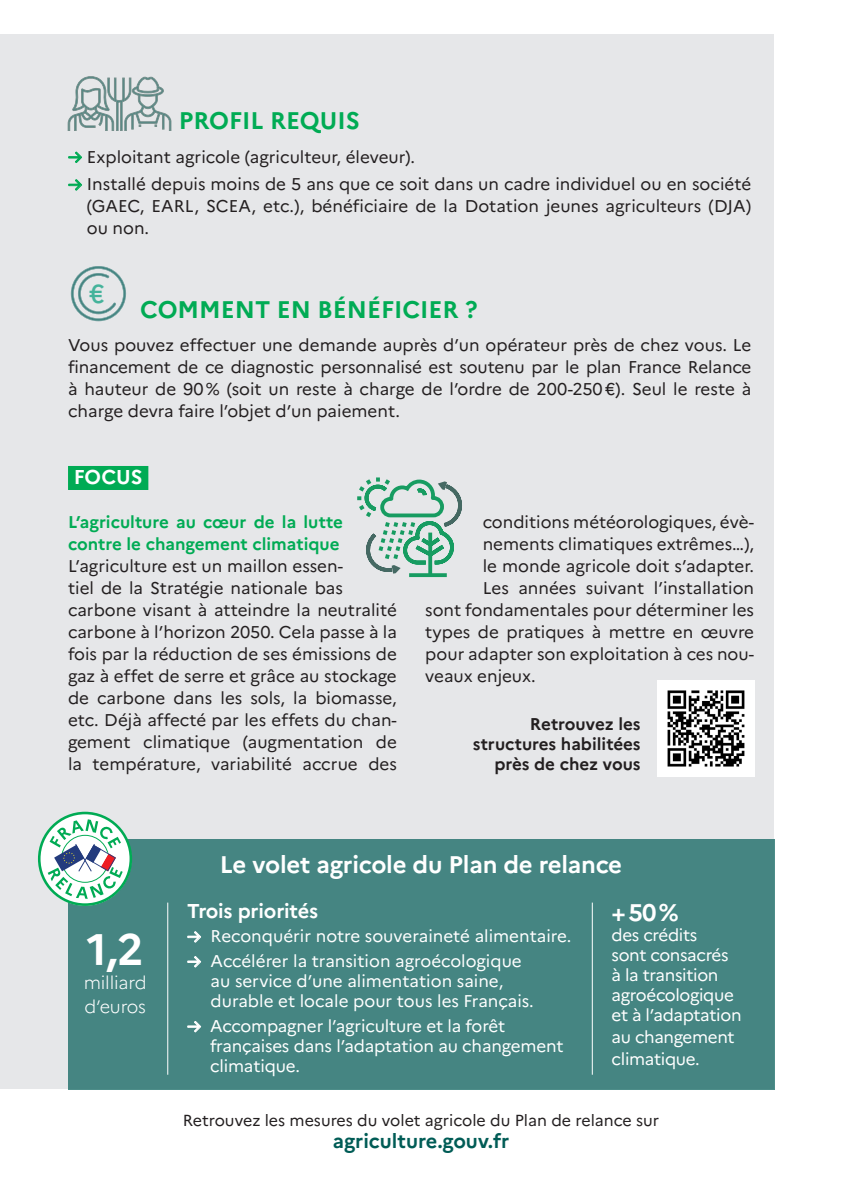
<style>
.page{position:relative;width:842px;height:1191px;background:#fff}
.page>*{position:absolute;margin:0;border:0;box-sizing:border-box;transform-origin:0 0}
.t1{font:700 44px "Marianne";color:#fff}
.t2{font:500 26px "Marianne";color:#009d7a}
.t3{font:700 24px "Marianne";letter-spacing:-.01em;color:#fff}
.t4{font:700 24px "Marianne";color:#00ab54}
.t5{font:700 20px "Marianne";color:#005c56}
.t6{font:700 20px "Marianne";letter-spacing:-.01em;color:#fff}
.t7{font:300 18px/24px "Marianne";letter-spacing:-.01em;color:#fff}
.t8{font:17px/22px "Marianne";color:#231f20;text-align:justify}
.t9{font:17px/20px "Marianne";letter-spacing:-.01em;color:#fff}
.t10{font:700 17px/22px "Marianne";color:#00ab54}
.t11{font:700 17px/20px "Marianne";color:#231f20;text-align:right}
.t12{font:16px "Marianne";color:#231f20}
.s1{font-size:18px;color:#00ab54}
.s2{font-size:18px}
</style>
<div class="page">
<div style="left:0;top:34px;width:774px;height:1055px;background:#e6e7e9"></div>
<div style="left:68px;top:466px;width:80px;height:24px;background:#00ab54"></div>
<svg style="left:357px;top:477px;width:105px;height:101px"></svg>
<svg style="left:68px;top:76px;width:103px;height:55px"></svg>
<svg style="left:71px;top:266px;width:55px;height:55px"></svg>
<div style="left:68px;top:839px;width:706px;height:250px;background:#458582"></div>
<hr style="left:167px;top:902px;width:1px;height:172px;background:#fff">
<hr style="left:592px;top:902px;width:1px;height:172px;background:#fff">
<img style="left:658px;top:680px;width:96px;height:97px">
<svg style="left:38px;top:811px;width:94px;height:95px"></svg>
<p class="t4" style="left:179px;top:102px;width:182px">PROFIL REQUIS</p>
<p class="t8" style="left:68px;top:144px;width:349px"><span class="s1">→</span> Exploitant agricole (agriculteur, éleveur).</p>
<p class="t8" style="left:87px;top:172px;width:666px;text-indent:-19px"><span class="s1">→</span> Installé depuis moins de 5 ans que ce soit dans un cadre individuel ou en société (GAEC, EARL, SCEA, etc.), bénéficiaire de la Dotation jeunes agriculteurs (DJA) ou non.</p>
<h2 class="t2" style="left:89px;top:277px;width:17px">€</h2>
<p class="t4" style="left:140px;top:290px;width:339px">COMMENT EN BÉNÉFICIER ?</p>
<p class="t8" style="left:68px;top:332px;width:685px">Vous pouvez effectuer une demande auprès d’un opérateur près de chez vous. Le financement de ce diagnostic personnalisé est soutenu par le plan France Relance à hauteur de 90 % (soit un reste à charge de l’ordre de 200-250 €). Seul le reste à charge devra faire l’objet d’un paiement.</p>
<p class="t6" style="left:74px;top:462px;width:70px">FOCUS</p>
<p class="t10" style="left:68px;top:510px;width:276px">L’agriculture au cœur de la lutte contre le changement climatique</p>
<p class="t8" style="left:68px;top:554px;width:330px;text-align:left">L’agriculture est un maillon essen-<br>tiel de la Stratégie nationale bas carbone visant à atteindre la neutralité carbone à l’horizon 2050. Cela passe à la fois par la réduction de ses émissions de gaz à effet de serre et grâce au stockage de carbone dans les sols, la biomasse, etc. Déjà affecté par les effets du chan&shy;gement climatique (augmentation de la température, variabilité accrue des</p>
<p class="t8" style="left:483px;top:510px;width:273px">conditions météorologiques, évè-</p>
<p class="t8" style="left:483px;top:532px;width:273px">nements climatiques extrêmes…),</p>
<p class="t8" style="left:483px;top:554px;width:273px">le monde agricole doit s’adapter.</p>
<p class="t8" style="left:483px;top:576px;width:273px">Les années suivant l’installation</p>
<p class="t8" style="left:425px;top:598px;width:330px">sont fondamentales pour déterminer les</p>
<p class="t8" style="left:425px;top:620px;width:330px">types de pratiques à mettre en œuvre</p>
<p class="t8" style="left:425px;top:642px;width:330px">pour adapter son exploitation à ces nou-</p>
<p class="t8" style="left:425px;top:664px;width:112px">veaux enjeux.</p>
<p class="t11" style="left:473px;top:712px;width:169px">Retrouvez les structures habilitées près de chez vous</p>
<p class="t1" style="left:87px;top:915px;width:58px">1,2</p>
<p class="t7" style="left:84px;top:971px;width:64px">milliard d’euros</p>
<p class="t3" style="left:220px;top:846px;width:404px">Le volet agricole du Plan de relance</p>
<p class="t6" style="left:187px;top:895px;width:133px">Trois priorités</p>
<p class="t9" style="left:187px;top:925px;width:386px"><span class="s2">→</span> Reconquérir notre souveraineté alimentaire.</p>
<p class="t9" style="left:211px;top:950px;width:325px;text-indent:-23px"><span class="s2">→</span> Accélérer la transition agroécologique au service d’une alimentation saine, durable et locale pour tous les Français.</p>
<p class="t9" style="left:210px;top:1014px;width:355px;text-indent:-23px"><span class="s2">→</span> Accompagner l’agriculture et la forêt françaises dans l’adaptation au changement climatique.</p>
<p class="t3" style="left:612px;top:893px;width:69px">+ 50 %</p>
<p class="t9" style="left:612px;top:923px;width:131px">des crédits<br>sont consacrés à la transition agroécologique et à l’adaptation</p>
<p class="t9" style="left:612px;top:1024px;width:125px;line-height:22px">au changement climatique.</p>
<p class="t12" style="left:183px;top:1107px;width:478px">Retrouvez les mesures du volet agricole du Plan de relance sur</p>
<p class="t5" style="left:333px;top:1125px;width:178px">agriculture.gouv.fr</p>
</div>
